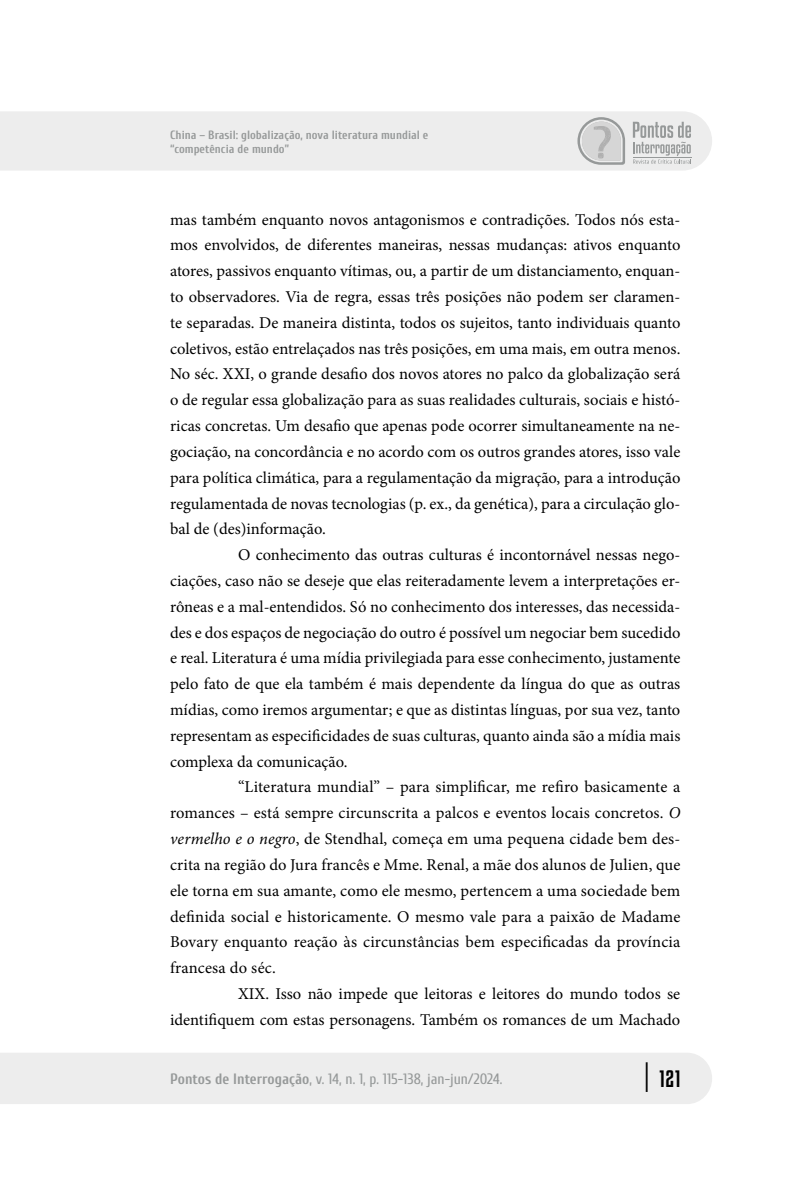
<style>
.page{position:relative;width:808px;height:1178px;background:#fff}
.page>*{position:absolute;margin:0;border:0;box-sizing:border-box;transform-origin:0 0}
.t1{font:21px "Kenyan Coffee Rg";color:#000}
.t2{font:16.5px "Minion Pro";color:#000}
.t3{font:15px "Cuprum";color:#969999}
.t4{font:700 12px/14.4px "Cuprum";color:#969999}
.s1{font-style:italic}
.s2{font-weight:700}
.s3{font-size:26.85px}
</style>
<div class="page">
<div style="left:0;top:1053px;width:712px;height:51px;background:#ededed"></div>
<div style="left:0;top:111px;width:712px;height:60px;background:#ededed"></div>
<svg style="left:633px;top:122px;width:58px;height:42px;background:#cecfcf"></svg>
<hr style="left:633px;top:157px;width:58px;height:1px;background:#969999">
<svg style="left:577px;top:117px;width:48px;height:48px;background:#cecece"></svg>
<p class="t4" style="left:170px;top:127px;width:260px">China – Brasil: globalização, nova literatura mundial e “competência de mundo”</p>
<p class="t2" style="left:170px;top:208px;width:512px">mas também enquanto novos antagonismos e contradições. Todos nós esta-</p>
<p class="t2" style="left:170px;top:234px;width:512px">mos envolvidos, de diferentes maneiras, nessas mudanças: ativos enquanto</p>
<p class="t2" style="left:170px;top:260px;width:512px">atores, passivos enquanto vítimas, ou, a partir de um distanciamento, enquan-</p>
<p class="t2" style="left:170px;top:286px;width:512px">to observadores. Via de regra, essas três posições não podem ser claramen-</p>
<p class="t2" style="left:170px;top:311px;width:512px">te separadas. De maneira distinta, todos os sujeitos, tanto individuais quanto</p>
<p class="t2" style="left:170px;top:337px;width:512px">coletivos, estão entrelaçados nas três posições, em uma mais, em outra menos.</p>
<p class="t2" style="left:170px;top:363px;width:512px">No séc. XXI, o grande desafio dos novos atores no palco da globalização será</p>
<p class="t2" style="left:170px;top:389px;width:512px">o de regular essa globalização para as suas realidades culturais, sociais e histó-</p>
<p class="t2" style="left:170px;top:415px;width:512px">ricas concretas. Um desafio que apenas pode ocorrer simultaneamente na ne-</p>
<p class="t2" style="left:170px;top:441px;width:512px">gociação, na concordância e no acordo com os outros grandes atores, isso vale</p>
<p class="t2" style="left:170px;top:466px;width:512px">para política climática, para a regulamentação da migração, para a introdução</p>
<p class="t2" style="left:170px;top:492px;width:512px">regulamentada de novas tecnologias (p. ex., da genética), para a circulação glo-</p>
<p class="t2" style="left:170px;top:518px;width:157px">bal de (des)informação.</p>
<p class="t2" style="left:238px;top:544px;width:444px">O conhecimento das outras culturas é incontornável nessas nego-</p>
<p class="t2" style="left:170px;top:570px;width:512px">ciações, caso não se deseje que elas reiteradamente levem a interpretações er-</p>
<p class="t2" style="left:170px;top:595px;width:512px">rôneas e a mal-entendidos. Só no conhecimento dos interesses, das necessida-</p>
<p class="t2" style="left:170px;top:621px;width:512px">des e dos espaços de negociação do outro é possível um negociar bem sucedido</p>
<p class="t2" style="left:170px;top:647px;width:512px">e real. Literatura é uma mídia privilegiada para esse conhecimento, justamente</p>
<p class="t2" style="left:170px;top:673px;width:512px">pelo fato de que ela também é mais dependente da língua do que as outras</p>
<p class="t2" style="left:170px;top:699px;width:512px">mídias, como iremos argumentar; e que as distintas línguas, por sua vez, tanto</p>
<p class="t2" style="left:170px;top:724px;width:512px">representam as especificidades de suas culturas, quanto ainda são a mídia mais</p>
<p class="t2" style="left:170px;top:750px;width:179px">complexa da comunicação.</p>
<p class="t2" style="left:238px;top:776px;width:444px">“Literatura mundial” – para simplificar, me refiro basicamente a</p>
<p class="t2" style="left:170px;top:802px;width:512px">romances – está sempre circunscrita a palcos e eventos locais concretos. <span class="s1">O</span></p>
<p class="t2" style="left:170px;top:828px;width:512px"><span class="s1">vermelho e o negro</span>, de Stendhal, começa em uma pequena cidade bem des-</p>
<p class="t2" style="left:170px;top:853px;width:512px">crita na região do Jura francês e Mme. Renal, a mãe dos alunos de Julien, que</p>
<p class="t2" style="left:170px;top:879px;width:512px">ele torna em sua amante, como ele mesmo, pertencem a uma sociedade bem</p>
<p class="t2" style="left:170px;top:905px;width:512px">definida social e historicamente. O mesmo vale para a paixão de Madame</p>
<p class="t2" style="left:170px;top:931px;width:512px">Bovary enquanto reação às circunstâncias bem especificadas da província</p>
<p class="t2" style="left:170px;top:957px;width:107px">francesa do séc.</p>
<p class="t2" style="left:238px;top:982px;width:444px">XIX. Isso não impede que leitoras e leitores do mundo todos se</p>
<p class="t2" style="left:170px;top:1008px;width:512px">identifiquem com estas personagens. Também os romances de um Machado</p>
<p class="t3" style="left:170px;top:1068px;width:334px"><span class="s2">Pontos de Interrogação</span>, v. 14, n. 1, p. 115-138, jan-jun/2024.</p>
<p class="t1" style="left:644px;top:1065px;width:38px"><span class="s3">|</span> 121</p>
</div>
